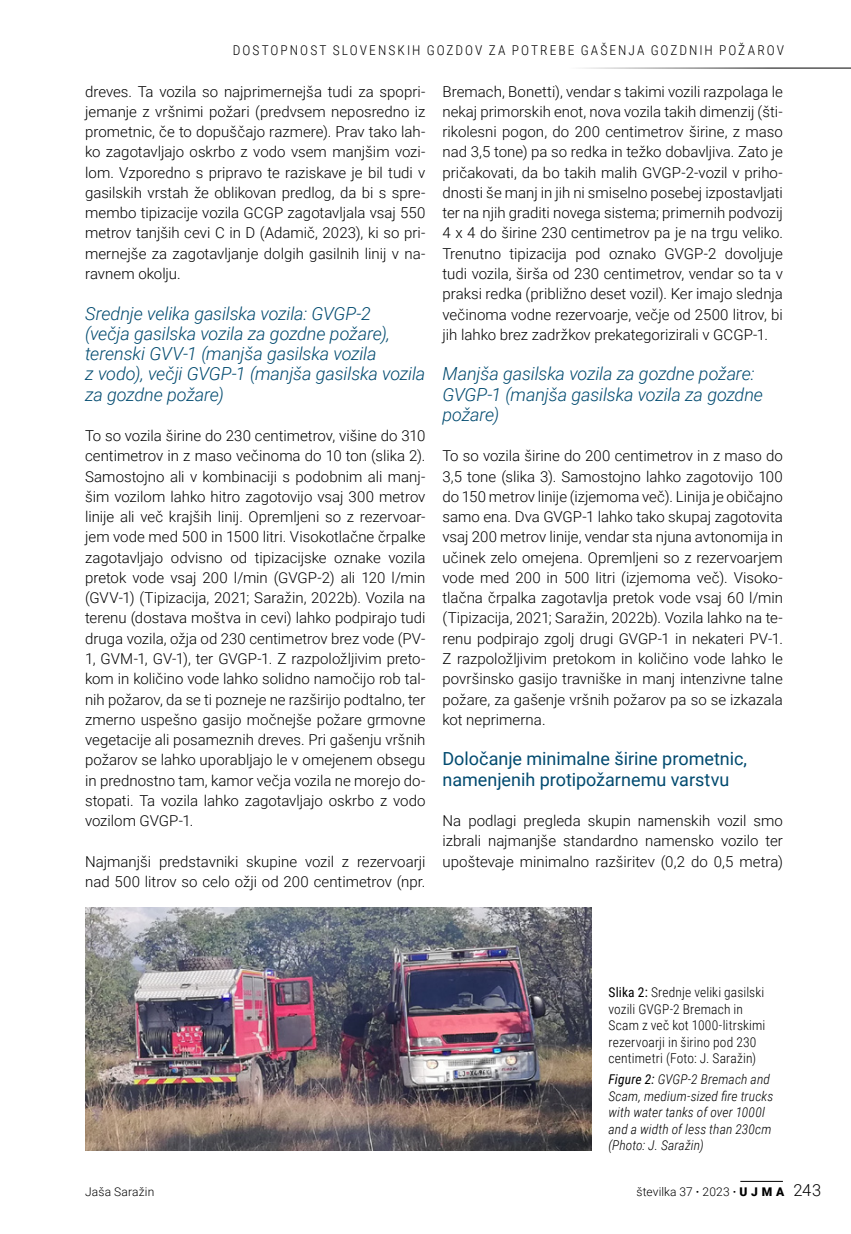
<style>
.page{position:relative;width:851px;height:1234px;background:#fff}
.page>*{position:absolute;margin:0;border:0;box-sizing:border-box;transform-origin:0 0}
._03_Podnaslovcek{font:italic 300 18px/20.2px "Roboto";letter-spacing:-.01em;color:#004a6f}
._02_Podnaslov_Mo_cop{font:18px/20.2px "Roboto";letter-spacing:-.005em;color:#004a6f}
._00_normal_10pt_SLO{font:300 15px/20.2px "Roboto";color:#000;text-align:justify}
._06_podpis_pod_sliko{font:300 13.5px/16.5px "Roboto Condensed";letter-spacing:.015em;color:#000}
._06_podpis_pod_sliko-2{font:italic 300 13.5px/16.5px "Roboto Condensed";letter-spacing:.01em;color:#000}
._06_podpis_pod_sliko-3{font:300 13.5px "Roboto Condensed";letter-spacing:.15em;color:#000}
.t1{font:300 12px "Roboto";letter-spacing:.01em;color:#000}
.s1{font-weight:400}
.s2{font-weight:700}
.s3{font-weight:900}
.s4{font-size:16.5px}
</style>
<div class="page">
<img style="left:85px;top:907px;width:506px;height:242px">
<hr style="left:566px;top:68px;width:284px;height:1px;background:#000">
<hr style="left:740px;top:1180px;width:42px;height:1px;background:#000">
<p class="_06_podpis_pod_sliko-3" style="left:233px;top:41px;width:552px">DOSTOPNOST SLOVENSKIH GOZDOV ZA POTREBE GAŠENJA GOZDNIH POŽAROV</p>
<p class="_00_normal_10pt_SLO" style="left:85px;top:81px;width:342px">dreves. Ta vozila so najprimernejša tudi za spopri&shy;jemanje z vršnimi požari (predvsem neposredno iz prometnic, če to dopuščajo razmere). Prav tako lah&shy;ko zagotavljajo oskrbo z vodo vsem manjšim vozi&shy;lom. Vzporedno s pripravo te raziskave je bil tudi v gasilskih vrstah že oblikovan predlog, da bi s spre&shy;membo tipizacije vozila GCGP zagotavljala vsaj 550 metrov tanjših cevi C in D (Adamič, 2023), ki so pri&shy;mernejše za zagotavljanje dolgih gasilnih linij v na&shy;ravnem okolju.</p>
<p class="_03_Podnaslovcek" style="left:85px;top:302px;width:341px">Srednje velika gasilska vozila: GVGP-2<br>(večja gasilska vozila za gozdne požare), terenski GVV-1 (manjša gasilska vozila<br>z vodo), večji GVGP-1 (manjša gasilska vozila za gozdne požare)</p>
<p class="_00_normal_10pt_SLO" style="left:85px;top:425px;width:342px">To so vozila širine do 230 centimetrov, višine do 310 centimetrov in z maso večinoma do 10 ton (slika 2).<br>Samostojno ali v kombinaciji s podobnim ali manj&shy;šim vozilom lahko hitro zagotovijo vsaj 300 metrov linije ali več krajših linij. Opremljeni so z rezervoar&shy;jem vode med 500 in 1500 litri. Visokotlačne črpalke zagotavljajo odvisno od tipizacijske oznake vozila pretok vode vsaj 200 l/min (GVGP-2) ali 120 l/min (GVV-1) (Tipizacija, 2021; Saražin, 2022b). Vozila na terenu (dostava moštva in cevi) lahko podpirajo tudi druga vozila, ožja od 230 centimetrov brez vode (PV-1, GVM-1, GV-1), ter GVGP-1. Z razpoložljivim preto&shy;kom in količino vode lahko solidno namočijo rob tal&shy;nih požarov, da se ti pozneje ne razširijo podtalno, ter zmerno uspešno gasijo močnejše požare grmovne vegetacije ali posameznih dreves. Pri gašenju vršnih požarov se lahko uporabljajo le v omejenem obsegu in prednostno tam, kamor večja vozila ne morejo do&shy;stopati. Ta vozila lahko zagotavljajo oskrbo z vodo vozilom GVGP-1.</p>
<p class="_00_normal_10pt_SLO" style="left:85px;top:850px;width:342px">Najmanjši predstavniki skupine vozil z rezervoarji nad 500 litrov so celo ožji od 200 centimetrov (npr.</p>
<p class="_00_normal_10pt_SLO" style="left:442px;top:81px;width:342px">Bremach, Bonetti), vendar s takimi vozili razpolaga le nekaj primorskih enot, nova vozila takih dimenzij (šti&shy;rikolesni pogon, do 200 centimetrov širine, z maso nad 3,5 tone) pa so redka in težko dobavljiva. Zato je pričakovati, da bo takih malih GVGP-2-vozil v priho&shy;dnosti še manj in jih ni smiselno posebej izpostavljati ter na njih graditi novega sistema; primernih podvozij 4 x 4 do širine 230 centimetrov pa je na trgu veliko.<br>Trenutno tipizacija pod oznako GVGP-2 dovoljuje tudi vozila, širša od 230 centimetrov, vendar so ta v praksi redka (približno deset vozil). Ker imajo slednja večinoma vodne rezervoarje, večje od 2500 litrov, bi jih lahko brez zadržkov prekategorizirali v GCGP-1.</p>
<p class="_03_Podnaslovcek" style="left:442px;top:363px;width:322px">Manjša gasilska vozila za gozdne požare:<br>GVGP-1 (manjša gasilska vozila za gozdne požare)</p>
<p class="_00_normal_10pt_SLO" style="left:442px;top:445px;width:342px">To so vozila širine do 200 centimetrov in z maso do 3,5 tone (slika 3). Samostojno lahko zagotovijo 100 do 150 metrov linije (izjemoma več). Linija je običajno samo ena. Dva GVGP-1 lahko tako skupaj zagotovita vsaj 200 metrov linije, vendar sta njuna avtonomija in učinek zelo omejena. Opremljeni so z rezervoarjem vode med 200 in 500 litri (izjemoma več). Visoko&shy;tlačna črpalka zagotavlja pretok vode vsaj 60 l/min (Tipizacija, 2021; Saražin, 2022b). Vozila lahko na te&shy;renu podpirajo zgolj drugi GVGP-1 in nekateri PV-1.<br>Z razpoložljivim pretokom in količino vode lahko le površinsko gasijo travniške in manj intenzivne talne požare, za gašenje vršnih požarov pa so se izkazala kot neprimerna.</p>
<p class="_02_Podnaslov_Mo_cop" style="left:442px;top:748px;width:306px">Določanje minimalne širine prometnic, namenjenih protipožarnemu varstvu</p>
<p class="_00_normal_10pt_SLO" style="left:442px;top:810px;width:342px">Na podlagi pregleda skupin namenskih vozil smo izbrali najmanjše standardno namensko vozilo ter upoštevaje minimalno razširitev (0,2 do 0,5 metra)</p>
<p class="t1" style="left:85px;top:1183px;width:71px">Jaša Saražin</p>
<p class="_06_podpis_pod_sliko" style="left:608px;top:983px;width:158px"><span class="s1">Slika 2:</span> Srednje veliki gasilski vozili GVGP-2 Bremach in<br>Scam z več kot 1000-litrskimi rezervoarji in širino pod 230 centimetri (Foto: J. Saražin)</p>
<p class="_06_podpis_pod_sliko-2" style="left:608px;top:1070px;width:166px"><span class="s1">Figure 2:</span> GVGP-2 Bremach and<br>Scam, medium-sized fire trucks with water tanks of over 1000l and a width of less than 230cm (Photo: J. Saražin)</p>
<p class="t1" style="left:636px;top:1183px;width:186px">številka 37 <span class="s2">·</span> 2023 <span class="s2">·</span> <span class="s3">U J M A</span> <span class="s4">243</span></p>
</div>
